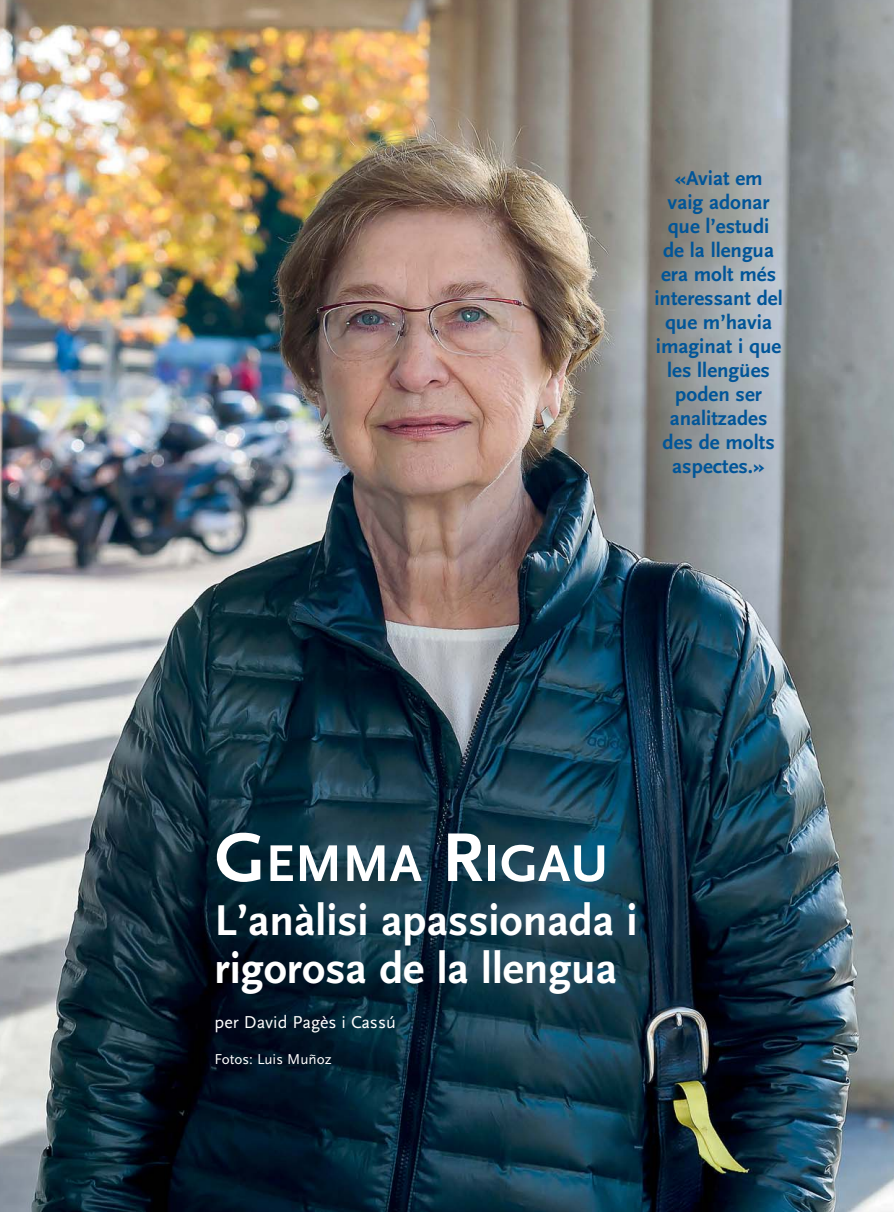
<style>
.page{position:relative;width:894px;height:1212px;background:#fff}
.page>*{position:absolute;margin:0;border:0;box-sizing:border-box;transform-origin:0 0}
.t1{font:54px "Scala Sans Bold LF";color:#fff}
.t2{font:45px/48px "Scala Sans Bold LF";color:#fff}
.t3{font:21px/24px "Scala Sans Bold LF";color:#015598;text-align:center}
.t4{font:18px "Scala Sans Regular LF";color:#fff}
.t5{font:15px "Scala Sans Regular LF";color:#fff}
.s1{font-size:72px}
.s2{font-family:"Scala Sans";font-weight:700}
</style>
<div class="page">
<img style="left:0;top:0;width:892px;height:1212px">
<svg style="left:238px;top:1149px;width:12px;height:11px"></svg>
<p class="t3" style="left:654px;top:168px;width:130px">«Aviat em vaig adonar que l’estudi<br>de la llengua era molt més interessant del que m’havia imaginat i que les llengües poden ser analitzades des de molts aspectes.»</p>
<h1 class="t1" style="left:214px;top:845px;width:395px"><span class="s1">G</span>EMMA <span class="s1">R</span>IGAU</h1>
<h2 class="t2" style="left:214px;top:900px;width:424px">L<span class="s2">’</span>anàlisi apassionada i rigorosa de la llengua</h2>
<p class="t4" style="left:214px;top:1015px;width:183px">per David Pagès i Cassú</p>
<p class="t5" style="left:214px;top:1053px;width:118px">Fotos: Luis Muñoz</p>
</div>
